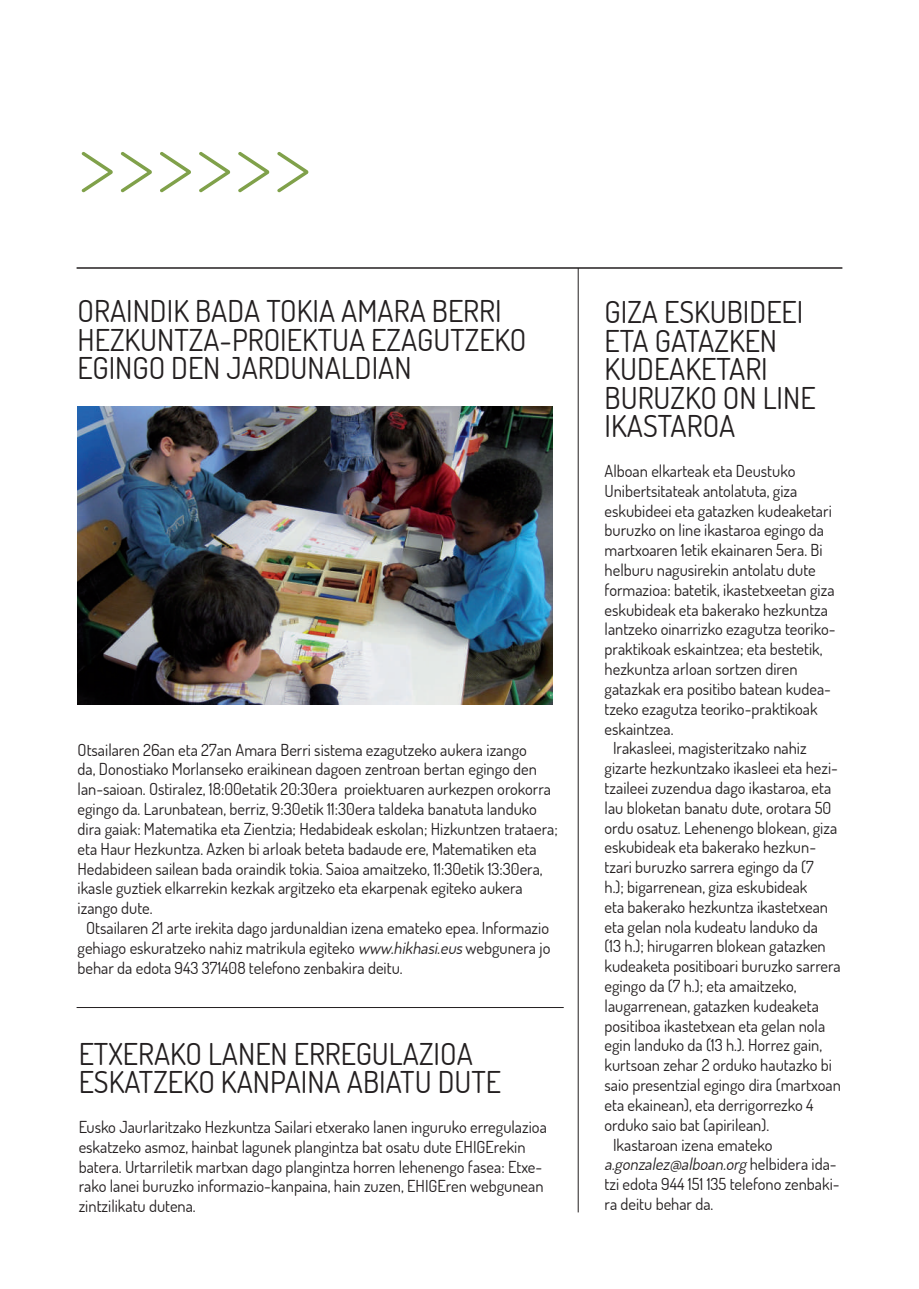
<style>
.page{position:relative;width:919px;height:1289px;background:#fff}
.page>*{position:absolute;margin:0;border:0;box-sizing:border-box;transform-origin:0 0}
.t1{font:200 99px "Dosis";color:#80a14a}
.t2{font:30px/28.5px "Dosis";color:#231f20}
.t3{font:16.5px/19.8px "Dosis";color:#231f20}
.t4{font:italic 16.5px "Dosis";color:#231f20}
.s1{font-style:italic}
.s2{font-style:normal}
</style>
<div class="page">
<hr style="left:577px;top:268px;width:1px;height:944px;background:#231f20">
<hr style="left:77px;top:267px;width:765px;height:2px;background:#231f20">
<img style="left:78px;top:406px;width:474px;height:298px">
<hr style="left:77px;top:1007px;width:486px;height:1px;background:#231f20">
<h1 class="t1" style="left:77px;top:98px;width:236px">&gt;&gt;&gt;&gt;&gt;&gt;</h1>
<h2 class="t2" style="left:78px;top:296px;width:450px">ORAINDIK BADA TOKIA AMARA BERRI<br>HEZKUNTZA-PROIEKTUA EZAGUTZEKO<br>EGINGO DEN JARDUNALDIAN</h2>
<p class="t3" style="left:78px;top:739px;width:451px">Otsailaren 26an eta 27an Amara Berri sistema ezagutzeko aukera izango</p>
<p class="t3" style="left:78px;top:759px;width:461px">da, Donostiako Morlanseko eraikinean dagoen zentroan bertan egingo den</p>
<p class="t3" style="left:78px;top:778px;width:475px">lan-saioan. Ostiralez, 18:00etatik 20:30era proiektuaren aurkezpen orokorra</p>
<p class="t3" style="left:78px;top:798px;width:461px">egingo da. Larunbatean, berriz, 9:30etik 11:30era taldeka banatuta landuko</p>
<p class="t3" style="left:78px;top:818px;width:481px">dira gaiak: Matematika eta Zientzia; Hedabideak eskolan; Hizkuntzen trataera;</p>
<p class="t3" style="left:78px;top:838px;width:460px">eta Haur Hezkuntza. Azken bi arloak beteta badaude ere, Matematiken eta</p>
<p class="t3" style="left:78px;top:858px;width:466px">Hedabideen sailean bada oraindik tokia. Saioa amaitzeko, 11:30etik 13:30era,</p>
<p class="t3" style="left:78px;top:877px;width:446px">ikasle guztiek elkarrekin kezkak argitzeko eta ekarpenak egiteko aukera</p>
<p class="t3" style="left:78px;top:897px;width:76px">izango dute.</p>
<p class="t3" style="left:86px;top:917px;width:464px">Otsailaren 21 arte irekita dago jardunaldian izena emateko epea. Informazio</p>
<p class="t3" style="left:78px;top:937px;width:474px">gehiago eskuratzeko nahiz matrikula egiteko <span class="s1">www.hikhasi.eus</span>webgunera jo</p>
<p class="t3" style="left:78px;top:957px;width:326px">behar da edota 943 371408 telefono zenbakira deitu.</p>
<h2 class="t2" style="left:79px;top:1038px;width:424px">ETXERAKO LANEN ERREGULAZIOA<br>ESKATZEKO KANPAINA ABIATU DUTE</h2>
<p class="t3" style="left:79px;top:1116px;width:469px">Eusko Jaurlaritzako Hezkuntza Sailari etxerako lanen inguruko erregulazioa eskatzeko asmoz, hainbat lagunek plangintza bat osatu dute EHIGErekin batera. Urtarriletik martxan dago plangintza horren lehenengo fasea: Etxe&shy;rako lanei buruzko informazio-kanpaina, hain zuzen, EHIGEren webgunean zintzilikatu dutena.</p>
<h2 class="t2" style="left:604px;top:297px;width:212px">GIZA ESKUBIDEEI<br>ETA GATAZKEN<br>KUDEAKETARI<br>BURUZKO ON LINE<br>IKASTAROA</h2>
<p class="t3" style="left:604px;top:460px;width:192px">Alboan elkarteak eta Deustuko</p>
<p class="t3" style="left:604px;top:480px;width:194px">Unibertsitateak antolatuta, giza</p>
<p class="t3" style="left:604px;top:500px;width:229px">eskubideei eta gatazken kudeaketari</p>
<p class="t3" style="left:604px;top:520px;width:221px">buruzko on line ikastaroa egingo da</p>
<p class="t3" style="left:604px;top:540px;width:219px">martxoaren 1etik ekainaren 5era. Bi</p>
<p class="t3" style="left:604px;top:559px;width:213px">helburu nagusirekin antolatu dute</p>
<p class="t3" style="left:604px;top:579px;width:231px">formazioa: batetik, ikastetxeetan giza</p>
<p class="t3" style="left:604px;top:599px;width:225px">eskubideak eta bakerako hezkuntza</p>
<p class="t3" style="left:604px;top:619px;width:232px">lantzeko oinarrizko ezagutza teoriko-</p>
<p class="t3" style="left:604px;top:639px;width:219px">praktikoak eskaintzea; eta bestetik,</p>
<p class="t3" style="left:604px;top:658px;width:194px">hezkuntza arloan sortzen diren</p>
<p class="t3" style="left:604px;top:678px;width:228px">gatazkak era positibo batean kudea-</p>
<p class="t3" style="left:604px;top:698px;width:214px">tzeko ezagutza teoriko-praktikoak</p>
<p class="t3" style="left:604px;top:718px;width:70px">eskaintzea.</p>
<p class="t3" style="left:613px;top:738px;width:195px">Irakasleei, magisteritzako nahiz</p>
<p class="t3" style="left:604px;top:757px;width:235px">gizarte hezkuntzako ikasleei eta hezi-</p>
<p class="t3" style="left:604px;top:777px;width:228px">tzaileei zuzendua dago ikastaroa, eta</p>
<p class="t3" style="left:604px;top:797px;width:228px">lau bloketan banatu dute, orotara 50</p>
<p class="t3" style="left:604px;top:817px;width:234px">ordu osatuz. Lehenengo blokean, giza</p>
<p class="t3" style="left:604px;top:837px;width:213px">eskubideak eta bakerako hezkun-</p>
<p class="t3" style="left:604px;top:856px;width:211px">tzari buruzko sarrera egingo da (7</p>
<p class="t3" style="left:604px;top:876px;width:204px">h.); bigarrenean, giza eskubideak</p>
<p class="t3" style="left:604px;top:896px;width:225px">eta bakerako hezkuntza ikastetxean</p>
<p class="t3" style="left:604px;top:916px;width:215px">eta gelan nola kudeatu landuko da</p>
<p class="t3" style="left:604px;top:936px;width:223px">(13 h.); hirugarren blokean gatazken</p>
<p class="t3" style="left:604px;top:955px;width:238px">kudeaketa positiboari buruzko sarrera</p>
<p class="t3" style="left:604px;top:975px;width:194px">egingo da (7 h.); eta amaitzeko,</p>
<p class="t3" style="left:604px;top:995px;width:216px">laugarrenean, gatazken kudeaketa</p>
<p class="t3" style="left:604px;top:1015px;width:222px">positiboa ikastetxean eta gelan nola</p>
<p class="t3" style="left:604px;top:1035px;width:219px">egin landuko da (13 h.). Horrez gain,</p>
<p class="t3" style="left:604px;top:1054px;width:229px">kurtsoan zehar 2 orduko hautazko bi</p>
<p class="t3" style="left:604px;top:1074px;width:238px">saio presentzial egingo dira (martxoan</p>
<p class="t3" style="left:604px;top:1094px;width:210px">eta ekainean), eta derrigorrezko 4</p>
<p class="t3" style="left:604px;top:1114px;width:166px">orduko saio bat (apirilean).</p>
<p class="t3" style="left:613px;top:1134px;width:161px">Ikastaroan izena emateko</p>
<p class="t4" style="left:604px;top:1153px;width:234px">a.gonzalez@alboan.org <span class="s2">h e l b i d e ra i d a -</span></p>
<p class="t3" style="left:604px;top:1173px;width:236px">tzi edota 944 151 135 telefono zenbaki-</p>
<p class="t3" style="left:604px;top:1193px;width:110px">ra deitu behar da.</p>
</div>
